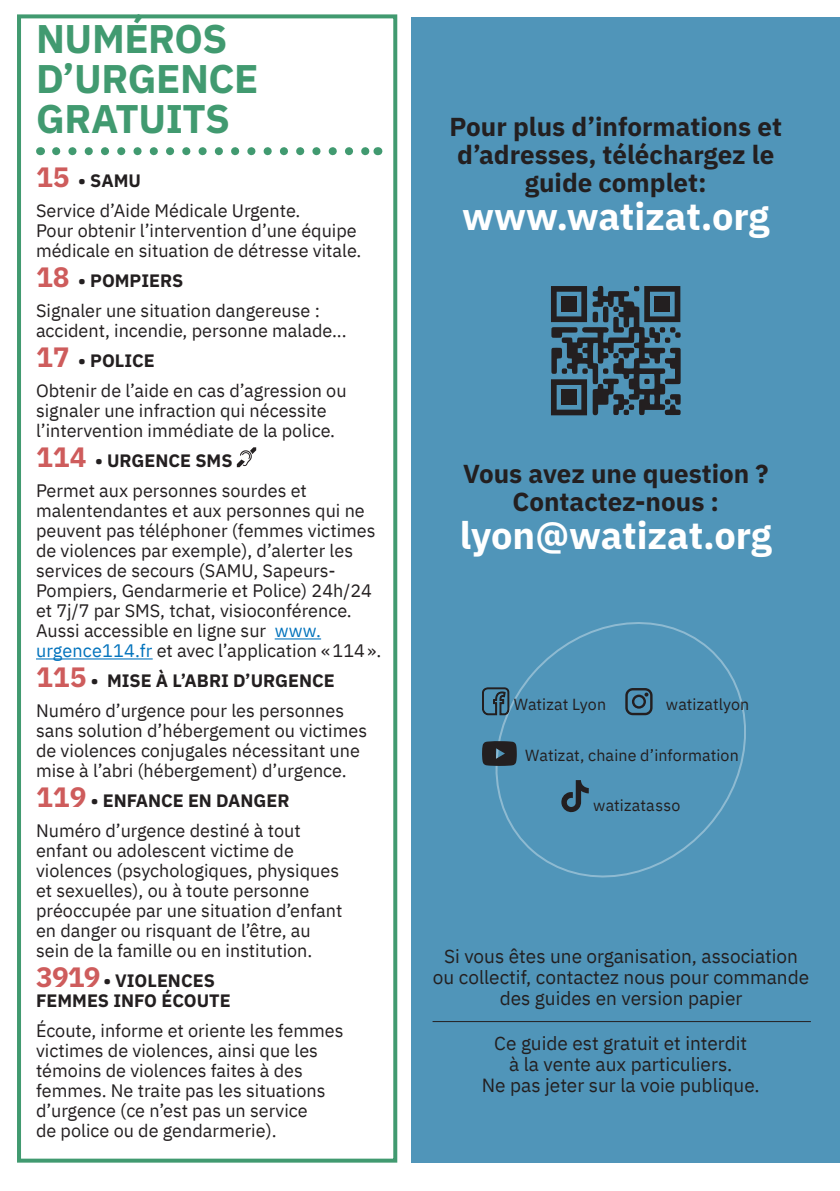
<style>
.page{position:relative;width:840px;height:1191px;background:#fff}
.page>*{position:absolute;margin:0;border:0;box-sizing:border-box;transform-origin:0 0}
.H2_Titres_parties_-_Conseils{font:700 40px/40px "IBM Plex Sans Arabic";letter-spacing:-.01em;color:#419a70}
.t1{font:700 38px "IBM Plex Sans Arabic";color:#fff}
.t2{font:700 26px/28px "IBM Plex Sans Arabic";color:#231f20;text-align:center}
.t3{font:19px/21px "IBM Plex Sans Arabic";color:#231f20;text-align:center}
.Texte_paragraphes{font:18px/20px "IBM Plex Sans Arabic";color:#231f20}
.Texte_paragraphes-2{font:700 18px/20px "IBM Plex Sans Arabic";color:#231f20}
.Texte_normal{font:16px "IBM Plex Sans Arabic";letter-spacing:.005em;color:#231f20}
.s1{font-size:28px;color:#ce5c5c}
.s2{color:#0072bc}
</style>
<div class="page">
<div style="left:411px;top:17px;width:428px;height:1145px;background:#5095b9"></div>
<svg style="left:56px;top:147px;width:313px;height:8px"></svg>
<hr style="left:274px;top:638px;width:47px;height:1px;background:#0072bc">
<hr style="left:36px;top:658px;width:117px;height:1px;background:#0072bc">
<svg style="left:237px;top:447px;width:19px;height:20px"></svg>
<hr style="left:432px;top:1021px;width:378px;height:1px;background:#231f20">
<svg style="left:495px;top:622px;width:251px;height:256px"></svg>
<svg style="left:482px;top:679px;width:28px;height:37px"></svg>
<svg style="left:625px;top:688px;width:27px;height:27px"></svg>
<svg style="left:482px;top:741px;width:34px;height:25px"></svg>
<svg style="left:560px;top:780px;width:28px;height:32px"></svg>
<svg style="left:551px;top:286px;width:129px;height:130px"></svg>
<div style="left:561px;top:389px;width:15px;height:16px;background:#231f20"></div>
<div style="left:17px;top:14px;width:380px;height:1148px;border:4px solid #419a70"></div>
<p class="H2_Titres_parties_-_Conseils" style="left:36px;top:19px;width:224px">NUMÉROS<br>D’URGENCE<br>GRATUITS</p>
<p class="Texte_paragraphes-2" style="left:36px;top:171px;width:106px"><span class="s1">15</span> • SAMU</p>
<p class="Texte_paragraphes" style="left:36px;top:201px;width:327px">Service d’Aide Médicale Urgente.<br>Pour obtenir l’intervention d’une équipe médicale en situation de détresse vitale.</p>
<p class="Texte_paragraphes-2" style="left:36px;top:271px;width:149px"><span class="s1">18</span> • POMPIERS</p>
<p class="Texte_paragraphes" style="left:36px;top:301px;width:312px">Signaler une situation dangereuse : accident, incendie, personne malade...</p>
<p class="Texte_paragraphes-2" style="left:36px;top:351px;width:120px"><span class="s1">17</span> • POLICE</p>
<p class="Texte_paragraphes" style="left:36px;top:381px;width:312px">Obtenir de l’aide en cas d’agression ou signaler une infraction qui nécessite l’intervention immédiate de la police.</p>
<p class="Texte_paragraphes-2" style="left:36px;top:451px;width:198px"><span class="s1">114</span> • URGENCE SMS</p>
<p class="Texte_paragraphes" style="left:36px;top:481px;width:347px">Permet aux personnes sourdes et malentendantes et aux personnes qui ne peuvent pas téléphoner (femmes victimes de violences par exemple), d’alerter les services de secours (SAMU, Sapeurs-Pompiers, Gendarmerie et Police) 24h/24 et 7j/7 par SMS, tchat, visioconférence.<br>Aussi accessible en ligne sur <span class="s2">www. urgence114.fr</span> et avec l’application «114».</p>
<p class="Texte_paragraphes-2" style="left:36px;top:671px;width:300px"><span class="s1">115</span> • MISE À L’ABRI D’URGENCE</p>
<p class="Texte_paragraphes" style="left:36px;top:701px;width:332px">Numéro d’urgence pour les personnes sans solution d’hébergement ou victimes de violences conjugales nécessitant une mise à l’abri (hébergement) d’urgence.</p>
<p class="Texte_paragraphes-2" style="left:36px;top:791px;width:255px"><span class="s1">119</span> • ENFANCE EN DANGER</p>
<p class="Texte_paragraphes" style="left:36px;top:821px;width:308px">Numéro d’urgence destiné à tout enfant ou adolescent victime de violences (psychologiques, physiques et sexuelles), ou à toute personne préoccupée par une situation d’enfant en danger ou risquant de l’être, au sein de la famille ou en institution.</p>
<p class="Texte_paragraphes-2" style="left:36px;top:971px;width:196px"><span class="s1">3919</span> • VIOLENCES<br>FEMMES INFO ÉCOUTE</p>
<p class="Texte_paragraphes" style="left:36px;top:1021px;width:309px">Écoute, informe et oriente les femmes victimes de violences, ainsi que les témoins de violences faites à des femmes. Ne traite pas les situations d’urgence (ce n’est pas un service<br>de police ou de gendarmerie).</p>
<p class="t2" style="left:449px;top:113px;width:333px">Pour plus d’informations et d’adresses, téléchargez le guide complet:</p>
<p class="t1" style="left:462px;top:195px;width:308px">www.watizat.org</p>
<p class="t2" style="left:463px;top:460px;width:307px">Vous avez une question ?<br>Contactez-nous :</p>
<p class="t1" style="left:459px;top:514px;width:313px">lyon@watizat.org</p>
<p class="Texte_normal" style="left:513px;top:695px;width:94px">Watizat Lyon</p>
<p class="Texte_normal" style="left:665px;top:695px;width:85px">watizatlyon</p>
<p class="Texte_normal" style="left:525px;top:746px;width:215px">Watizat, chaine d’information</p>
<p class="Texte_normal" style="left:593px;top:796px;width:88px">watizatasso</p>
<p class="t3" style="left:432px;top:945px;width:377px">Si vous êtes une organisation, association ou collectif, contactez nous pour commande des guides en version papier</p>
<p class="t3" style="left:481px;top:1033px;width:279px">Ce guide est gratuit et interdit<br>à la vente aux particuliers.<br>Ne pas jeter sur la voie publique.</p>
</div>
